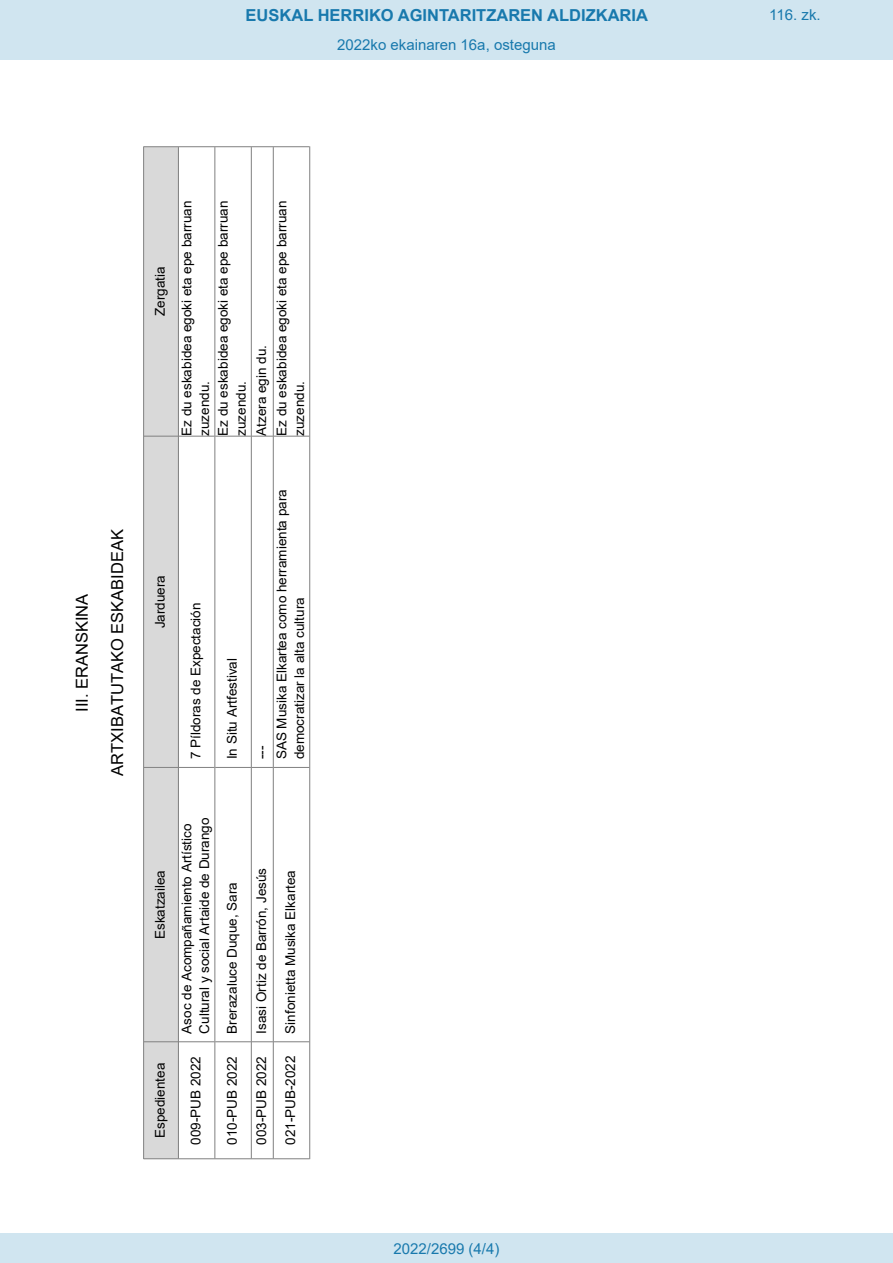
<style>
.page{position:relative;width:893px;height:1263px;background:#fff}
.page>*{position:absolute;margin:0;border:0;box-sizing:border-box;transform-origin:0 0}
.t1{font:700 16.5px "Arial";color:#1879ad}
.t2{font:16.5px/35.4px "Arial";color:#000;text-align:center}
.Paginacion_Centro{font:15px "Arial";color:#1879ad}
.t3{font:13.5px/17.9px "Arial";color:#000}
</style>
<div class="page">
<div style="left:144px;top:1042px;width:34px;height:116px;background:#d9d9d9"></div>
<div style="left:144px;top:768px;width:34px;height:273px;background:#d9d9d9"></div>
<div style="left:144px;top:436px;width:34px;height:331px;background:#d9d9d9"></div>
<div style="left:144px;top:147px;width:34px;height:289px;background:#d9d9d9"></div>
<hr style="left:144px;top:1158px;width:165px;height:1px;background:#808080">
<hr style="left:144px;top:1041px;width:34px;height:1px;background:#808080">
<hr style="left:179px;top:1041px;width:35px;height:1px;background:#808080">
<hr style="left:215px;top:1041px;width:36px;height:1px;background:#808080">
<svg style="left:252px;top:1041px;width:21px;height:1px"></svg>
<hr style="left:274px;top:1041px;width:35px;height:1px;background:#808080">
<hr style="left:144px;top:767px;width:34px;height:1px;background:#808080">
<hr style="left:179px;top:767px;width:35px;height:1px;background:#808080">
<hr style="left:215px;top:767px;width:36px;height:1px;background:#808080">
<svg style="left:252px;top:767px;width:21px;height:1px"></svg>
<hr style="left:274px;top:767px;width:35px;height:1px;background:#808080">
<hr style="left:144px;top:436px;width:34px;height:1px;background:#808080">
<hr style="left:179px;top:436px;width:35px;height:1px;background:#808080">
<hr style="left:215px;top:436px;width:36px;height:1px;background:#808080">
<svg style="left:252px;top:436px;width:21px;height:1px"></svg>
<hr style="left:274px;top:436px;width:35px;height:1px;background:#808080">
<hr style="left:144px;top:146px;width:165px;height:1px;background:#808080">
<hr style="left:143px;top:146px;width:1px;height:1013px;background:#808080">
<hr style="left:178px;top:147px;width:1px;height:1011px;background:#808080">
<hr style="left:214px;top:147px;width:1px;height:1011px;background:#808080">
<hr style="left:251px;top:147px;width:1px;height:1011px;background:#808080">
<hr style="left:273px;top:147px;width:1px;height:1011px;background:#808080">
<hr style="left:309px;top:146px;width:1px;height:1013px;background:#808080">
<div style="left:0;top:0;width:893px;height:60px;background:#d0e5f0"></div>
<div style="left:0;top:1233px;width:893px;height:30px;background:#d0e5f0"></div>
<p class="t1" style="left:246px;top:3px;width:404px">EUSKAL HERRIKO AGINTARITZAREN ALDIZKARIA</p>
<p class="Paginacion_Centro" style="left:769px;top:5px;width:53px">116. zk.</p>
<p class="Paginacion_Centro" style="left:337px;top:35px;width:220px">2022ko ekainaren 16a, osteguna</p>
<p class="t2" style="left:64px;top:776px;width:248px;rotate:-90deg">III. ERANSKINA<br>ARTXIBATUTAKO ESKABIDEAK</p>
<p class="t3" style="left:151px;top:316px;width:51px;rotate:-90deg">Zergatia</p>
<p class="t3" style="left:178px;top:436px;width:236px;rotate:-90deg">Ez du eskabidea egoki eta epe barruan zuzendu.</p>
<p class="t3" style="left:214px;top:436px;width:236px;rotate:-90deg">Ez du eskabidea egoki eta epe barruan zuzendu.</p>
<p class="t3" style="left:273px;top:436px;width:236px;rotate:-90deg">Ez du eskabidea egoki eta epe barruan zuzendu.</p>
<p class="t3" style="left:252px;top:436px;width:92px;rotate:-90deg">Atzera egin du.</p>
<p class="t3" style="left:151px;top:628px;width:55px;rotate:-90deg">Jarduera</p>
<p class="t3" style="left:187px;top:759px;width:158px;rotate:-90deg">7 Píldoras de Expectación</p>
<p class="t3" style="left:223px;top:759px;width:103px;rotate:-90deg">In Situ Artfestival</p>
<p class="t3" style="left:252px;top:759px;width:15px;rotate:-90deg">---</p>
<p class="t3" style="left:273px;top:759px;width:272px;rotate:-90deg">SAS Musika Elkartea como herramienta para democratizar la alta cultura</p>
<p class="t3" style="left:151px;top:939px;width:71px;rotate:-90deg">Eskatzailea</p>
<p class="t3" style="left:151px;top:1138px;width:77px;rotate:-90deg">Espedientea</p>
<p class="t3" style="left:178px;top:1034px;width:218px;rotate:-90deg">Asoc de Acompañamiento Artístico<br>Cultural y social Artaide de Durango</p>
<p class="t3" style="left:187px;top:1144px;width:90px;rotate:-90deg">009-PUB 2022</p>
<p class="t3" style="left:223px;top:1034px;width:153px;rotate:-90deg">Brerazaluce Duque, Sara</p>
<p class="t3" style="left:223px;top:1144px;width:90px;rotate:-90deg">010-PUB 2022</p>
<p class="t3" style="left:252px;top:1034px;width:167px;rotate:-90deg">Isasi Ortiz de Barrón, Jesús</p>
<p class="t3" style="left:252px;top:1144px;width:90px;rotate:-90deg">003-PUB 2022</p>
<p class="t3" style="left:281px;top:1034px;width:165px;rotate:-90deg">Sinfonietta Musika Elkartea</p>
<p class="t3" style="left:281px;top:1145px;width:91px;rotate:-90deg">021-PUB-2022</p>
<p class="Paginacion_Centro" style="left:393px;top:1238px;width:107px">2022/2699 (4/4)</p>
</div>
